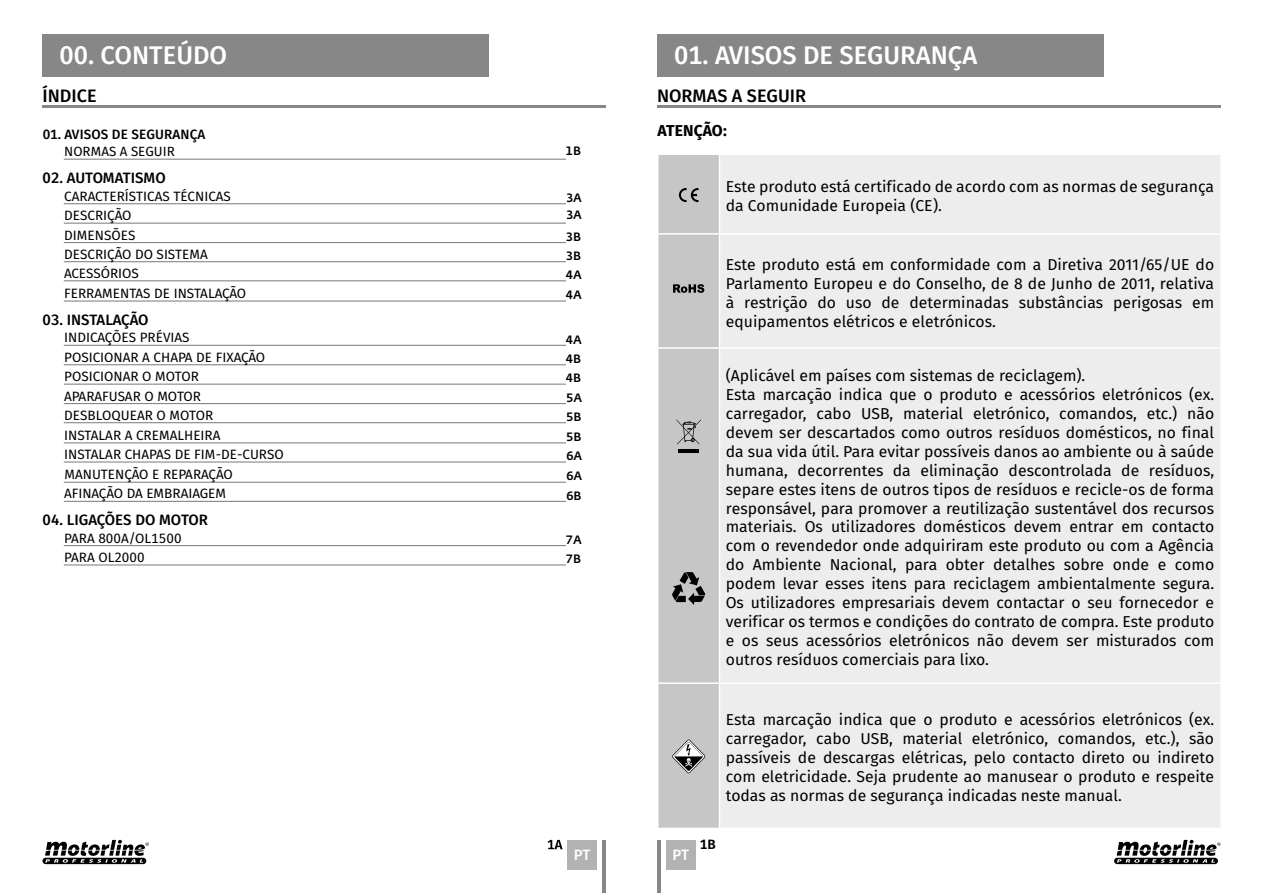
<style>
.page{position:relative;width:1263px;height:893px;background:#fff}
.page>*{position:absolute;margin:0;border:0;box-sizing:border-box;transform-origin:0 0}
.t1{font:500 25.5px "Fira Sans";color:#fff}
.t2{font:500 18px "Fira Sans";color:#000}
.t3{font:15.75px/18.9px "Fira Sans";color:#000}
.t4{font:700 15.75px "Fira Sans";letter-spacing:.01em;color:#000}
.t5{font:500 15px "Fira Sans";color:#000}
.t6{font:500 15px "Fira Sans";color:#fff}
.t7{font:13.5px/19.5px "Fira Sans";color:#000}
.t8{font:500 13.5px "Fira Sans";letter-spacing:.01em;color:#000}
.t9{font:600 13.5px "Fira Sans";color:#000}
.t10{font:13.35px "Fira Sans";color:#000}
.t11{font:500 12px/19.5px "Fedra Sans Std";color:#000}
</style>
<div class="page">
<div style="left:657px;top:34px;width:446px;height:43px;background:#878787"></div>
<div style="left:43px;top:34px;width:446px;height:43px;background:#878787"></div>
<hr style="left:43px;top:105px;width:563px;height:3px;background:#878787">
<hr style="left:657px;top:105px;width:563px;height:3px;background:#878787">
<div style="left:666px;top:840px;width:30px;height:29px;background:#b3b2b2"></div>
<div style="left:567px;top:840px;width:30px;height:29px;background:#b3b2b2"></div>
<hr style="left:603px;top:840px;width:3px;height:53px;background:#878787">
<hr style="left:657px;top:840px;width:3px;height:53px;background:#878787">
<svg style="left:548px;top:840px;width:15px;height:9px"></svg>
<svg style="left:1114px;top:840px;width:106px;height:24px"></svg>
<svg style="left:43px;top:840px;width:106px;height:24px"></svg>
<hr style="left:64px;top:159px;width:502px;height:1px;background:#878787">
<hr style="left:64px;top:203px;width:502px;height:1px;background:#878787">
<hr style="left:64px;top:223px;width:502px;height:1px;background:#878787">
<hr style="left:64px;top:345px;width:502px;height:1px;background:#878787">
<hr style="left:64px;top:545px;width:502px;height:1px;background:#878787">
<hr style="left:64px;top:564px;width:502px;height:1px;background:#878787">
<hr style="left:64px;top:242px;width:502px;height:1px;background:#878787">
<hr style="left:64px;top:364px;width:502px;height:1px;background:#878787">
<hr style="left:64px;top:384px;width:502px;height:1px;background:#878787">
<hr style="left:64px;top:261px;width:502px;height:1px;background:#878787">
<hr style="left:64px;top:280px;width:502px;height:1px;background:#878787">
<hr style="left:64px;top:403px;width:502px;height:1px;background:#878787">
<hr style="left:64px;top:422px;width:502px;height:1px;background:#878787">
<hr style="left:64px;top:442px;width:502px;height:1px;background:#878787">
<hr style="left:64px;top:461px;width:502px;height:2px;background:#878787">
<hr style="left:64px;top:482px;width:502px;height:1px;background:#878787">
<hr style="left:64px;top:501px;width:502px;height:1px;background:#878787">
<hr style="left:64px;top:300px;width:502px;height:2px;background:#878787">
<div style="left:720px;top:155px;width:500px;height:192px;background:#ededed"></div>
<div style="left:720px;top:349px;width:500px;height:479px;background:#ededed"></div>
<hr style="left:719px;top:233px;width:501px;height:2px;background:#fff">
<hr style="left:719px;top:682px;width:501px;height:2px;background:#fff">
<svg style="left:658px;top:155px;width:61px;height:673px;background:#c2c2c2"></svg>
<h1 class="t1" style="left:60px;top:35px;width:169px">00. CONTEÚDO</h1>
<h1 class="t1" style="left:674px;top:35px;width:305px">01. AVISOS DE SEGURANÇA</h1>
<p class="t2" style="left:43px;top:81px;width:56px">ÍNDICE</p>
<p class="t2" style="left:657px;top:81px;width:151px">NORMAS A SEGUIR</p>
<p class="t8" style="left:43px;top:123px;width:164px">01. AVISOS DE SEGURANÇA</p>
<p class="t5" style="left:43px;top:166px;width:125px">02. AUTOMATISMO</p>
<p class="t10" style="left:64px;top:141px;width:112px">NORMAS A SEGUIR</p>
<p class="t7" style="left:64px;top:186px;width:168px">CARACTERÍSTICAS TÉCNICAS<br>DESCRIÇÃO</p>
<p class="t11" style="left:566px;top:141px;width:17px">1B</p>
<p class="t11" style="left:566px;top:189px;width:17px;line-height:17.2px">3A<br>3A</p>
<p class="t4" style="left:657px;top:117px;width:71px">ATENÇÃO:</p>
<p class="t3" style="left:726px;top:177px;width:490px">Este produto está certificado de acordo com as normas de segurança da Comunidade Europeia (CE).</p>
<p class="t7" style="left:64px;top:225px;width:73px">DIMENSÕES</p>
<p class="t11" style="left:566px;top:227px;width:17px">3B</p>
<p class="t7" style="left:64px;top:244px;width:145px">DESCRIÇÃO DO SISTEMA<br>ACESSÓRIOS</p>
<p class="t7" style="left:64px;top:283px;width:184px">FERRAMENTAS DE INSTALAÇÃO</p>
<p class="t5" style="left:43px;top:308px;width:107px">03. INSTALAÇÃO</p>
<p class="t7" style="left:64px;top:327px;width:127px">INDICAÇÕES PRÉVIAS</p>
<p class="t7" style="left:64px;top:347px;width:203px">POSICIONAR A CHAPA DE FIXAÇÃO</p>
<p class="t7" style="left:64px;top:366px;width:136px">POSICIONAR O MOTOR</p>
<p class="t7" style="left:64px;top:386px;width:221px">APARAFUSAR O MOTOR<br>DESBLOQUEAR O MOTOR<br>INSTALAR A CREMALHEIRA<br>INSTALAR CHAPAS DE FIM-DE-CURSO<br>MANUTENÇÃO E REPARAÇÃO<br>AFINAÇÃO DA EMBRAIAGEM</p>
<p class="t5" style="left:43px;top:508px;width:167px">04. LIGAÇÕES DO MOTOR</p>
<p class="t7" style="left:64px;top:528px;width:119px">PARA 800A/OL1500</p>
<p class="t7" style="left:64px;top:547px;width:82px">PARA OL2000</p>
<p class="t11" style="left:566px;top:246px;width:17px">3B<br>4A</p>
<p class="t11" style="left:566px;top:285px;width:17px">4A</p>
<p class="t11" style="left:566px;top:330px;width:17px">4A</p>
<p class="t11" style="left:566px;top:349px;width:17px">4B</p>
<p class="t11" style="left:566px;top:368px;width:17px">4B</p>
<p class="t11" style="left:566px;top:388px;width:17px;text-align:justify">5A 5B 5B 6A 6A 6B</p>
<p class="t11" style="left:566px;top:530px;width:17px">7A</p>
<p class="t11" style="left:566px;top:549px;width:17px">7B</p>
<p class="t3" style="left:726px;top:255px;width:490px;text-align:justify">Este produto está em conformidade com a Diretiva 2011/65/UE do Parlamento Europeu e do Conselho, de 8 de Junho de 2011, relativa à restrição do uso de determinadas substâncias perigosas em equipamentos elétricos e eletrónicos.</p>
<p class="t3" style="left:726px;top:366px;width:490px">(Aplicável em países com sistemas de reciclagem).<br>Esta marcação indica que o produto e acessórios eletrónicos (ex. carregador, cabo USB, material eletrónico, comandos, etc.) não devem ser descartados como outros resíduos domésticos, no final da sua vida útil. Para evitar possíveis danos ao ambiente ou à saúde humana, decorrentes da eliminação descontrolada de resíduos, separe estes itens de outros tipos de resíduos e recicle-os de forma responsável, para promover a reutilização sustentável dos recursos materiais. Os utilizadores domésticos devem entrar em contacto com o revendedor onde adquiriram este produto ou com a Agência do Ambiente Nacional, para obter detalhes sobre onde e como podem levar esses itens para reciclagem ambientalmente segura.<br>Os utilizadores empresariais devem contactar o seu fornecedor e verificar os termos e condições do contrato de compra. Este produto e os seus acessórios eletrónicos não devem ser misturados com outros resíduos comerciais para lixo.</p>
<p class="t3" style="left:726px;top:710px;width:490px;text-align:justify">Esta marcação indica que o produto e acessórios eletrónicos (ex. carregador, cabo USB, material eletrónico, comandos, etc.), são passíveis de descargas elétricas, pelo contacto direto ou indireto com eletricidade. Seja prudente ao manusear o produto e respeite todas as normas de segurança indicadas neste manual.</p>
<p class="t6" style="left:574px;top:842px;width:18px">PT</p>
<p class="t6" style="left:672px;top:842px;width:18px">PT</p>
<p class="t9" style="left:700px;top:833px;width:17px">1B</p>
</div>
